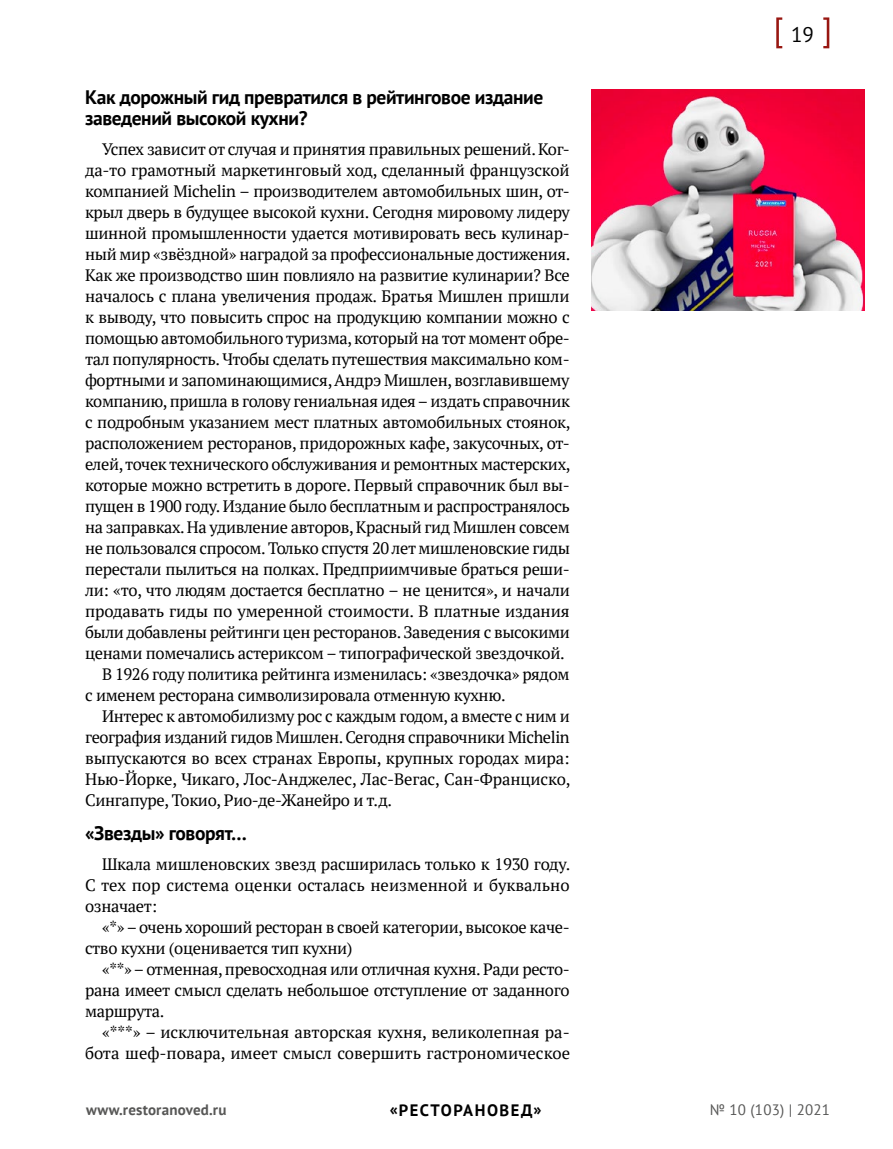
<style>
.page{position:relative;width:893px;height:1149px;background:#fff}
.page>*{position:absolute;margin:0;border:0;box-sizing:border-box;transform-origin:0 0}
.t1{font:21px "PT Sans";color:#000}
.t2{font:700 19.5px/21px "PT Sans";letter-spacing:-.02em;color:#000}
.t3{font:16.5px/21px "PT Serif";letter-spacing:-.02em;color:#000;text-align:justify}
.t4{font:700 16.5px "PT Sans";letter-spacing:.095em;color:#000}
.t5{font:700 15px "PT Sans";letter-spacing:.015em;color:#575756}
.t6{font:15px "PT Sans";letter-spacing:.015em;color:#575756}
</style>
<div class="page">
<svg style="left:776px;top:17px;width:6px;height:31px"></svg>
<svg style="left:823px;top:17px;width:6px;height:31px"></svg>
<img style="left:591px;top:89px;width:273px;height:221px">
<p class="t2" style="left:85px;top:87px;width:460px">Как дорожный гид превратился в рейтинговое издание заведений высокой кухни?</p>
<p class="t3" style="left:102px;top:138px;width:469px">Успех зависит от случая и принятия правильных решений. Ког‑</p>
<p class="t3" style="left:85px;top:159px;width:486px">да-то грамотный маркетинговый ход, сделанный французской</p>
<p class="t3" style="left:85px;top:180px;width:486px">компанией Michelin – производителем автомобильных шин, от‑</p>
<p class="t3" style="left:85px;top:201px;width:486px">крыл дверь в будущее высокой кухни. Сегодня мировому лидеру</p>
<p class="t3" style="left:85px;top:222px;width:486px">шинной промышленности удается мотивировать весь кулинар‑</p>
<p class="t3" style="left:85px;top:243px;width:487px">ный мир «звёздной» наградой за профессиональные достижения.</p>
<p class="t3" style="left:85px;top:264px;width:486px">Как же производство шин повлияло на развитие кулинарии? Все</p>
<p class="t3" style="left:85px;top:285px;width:486px">началось с плана увеличения продаж. Братья Мишлен пришли</p>
<p class="t3" style="left:85px;top:306px;width:486px">к выводу, что повысить спрос на продукцию компании можно с</p>
<p class="t3" style="left:85px;top:327px;width:486px">помощью автомобильного туризма, который на тот момент обре‑</p>
<p class="t3" style="left:85px;top:348px;width:486px">тал популярность. Чтобы сделать путешествия максимально ком‑</p>
<p class="t3" style="left:85px;top:369px;width:486px">фортными и запоминающимися, Андрэ Мишлен, возглавившему</p>
<p class="t3" style="left:85px;top:390px;width:486px">компанию, пришла в голову гениальная идея – издать справочник</p>
<p class="t3" style="left:85px;top:411px;width:487px">с подробным указанием мест платных автомобильных стоянок,</p>
<p class="t3" style="left:85px;top:432px;width:486px">расположением ресторанов, придорожных кафе, закусочных, от‑</p>
<p class="t3" style="left:85px;top:453px;width:487px">елей, точек технического обслуживания и ремонтных мастерских,</p>
<p class="t3" style="left:85px;top:474px;width:486px">которые можно встретить в дороге. Первый справочник был вы‑</p>
<p class="t3" style="left:85px;top:495px;width:486px">пущен в 1900 году. Издание было бесплатным и распространялось</p>
<p class="t3" style="left:85px;top:516px;width:486px">на заправках. На удивление авторов, Красный гид Мишлен совсем</p>
<p class="t3" style="left:85px;top:537px;width:486px">не пользовался спросом. Только спустя 20 лет мишленовские гиды</p>
<p class="t3" style="left:85px;top:558px;width:486px">перестали пылиться на полках. Предприимчивые браться реши‑</p>
<p class="t3" style="left:85px;top:579px;width:486px">ли: «то, что людям достается бесплатно – не ценится», и начали</p>
<p class="t3" style="left:85px;top:600px;width:486px">продавать гиды по умеренной стоимости. В платные издания</p>
<p class="t3" style="left:85px;top:621px;width:486px">были добавлены рейтинги цен ресторанов. Заведения с высокими</p>
<p class="t3" style="left:85px;top:642px;width:481px">ценами помечались астериксом – типографической звездочкой.</p>
<p class="t3" style="left:102px;top:663px;width:469px">В 1926 году политика рейтинга изменилась: «звездочка» рядом</p>
<p class="t3" style="left:85px;top:684px;width:422px">с именем ресторана символизировала отменную кухню.</p>
<p class="t3" style="left:102px;top:705px;width:469px">Интерес к автомобилизму рос с каждым годом, а вместе с ним и</p>
<p class="t3" style="left:85px;top:726px;width:486px">география изданий гидов Мишлен. Сегодня справочники Michelin</p>
<p class="t3" style="left:85px;top:747px;width:486px">выпускаются во всех странах Европы, крупных городах мира:</p>
<p class="t3" style="left:85px;top:768px;width:487px">Нью-Йорке, Чикаго, Лос-Анджелес, Лас-Вегас, Сан-Франциско,</p>
<p class="t3" style="left:85px;top:789px;width:309px">Сингапуре, Токио, Рио-де-Жанейро и т.д.</p>
<p class="t2" style="left:85px;top:822px;width:163px">«Звезды» говорят…</p>
<p class="t3" style="left:85px;top:853px;width:487px;text-indent:17px">Шкала мишленовских звезд расширилась только к 1930 году.<br>С тех пор система оценки осталась неизменной и буквально означает:</p>
<p class="t3" style="left:85px;top:916px;width:486px;text-indent:17px">«*» – очень хороший ресторан в своей категории, высокое каче‑ ство кухни (оценивается тип кухни)</p>
<p class="t3" style="left:85px;top:958px;width:486px;text-indent:17px">«**» – отменная, превосходная или отличная кухня. Ради ресто‑ рана имеет смысл сделать небольшое отступление от заданного маршрута.</p>
<p class="t3" style="left:85px;top:1021px;width:486px;text-align:right">«***» – исключительная авторская кухня, великолепная ра‑ бота шеф-повара, имеет смысл совершить гастрономическое</p>
<p class="t1" style="left:791px;top:21px;width:24px">19</p>
<p class="t5" style="left:86px;top:1099px;width:142px">www.restoranoved.ru</p>
<p class="t4" style="left:390px;top:1099px;width:153px">«РЕСТОРАНОВЕД»</p>
<p class="t6" style="left:710px;top:1099px;width:122px">№ 10 (103) | 2021</p>
</div>
